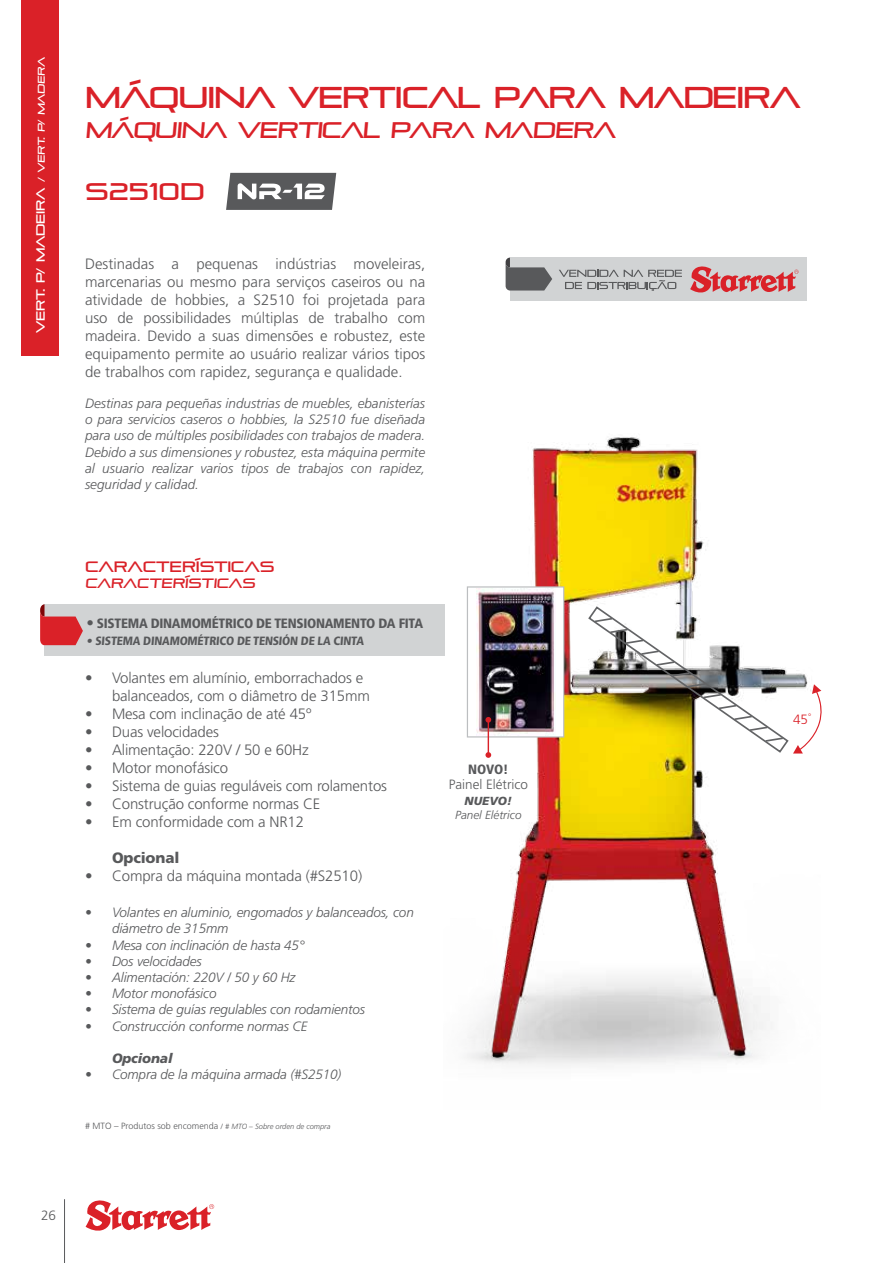
<style>
.page{position:relative;width:893px;height:1263px;background:#fff}
.page>*{position:absolute;margin:0;border:0;box-sizing:border-box;transform-origin:0 0}
.t1{font:30px "Pirulen";letter-spacing:-.04em;color:#da2128}
.t2{font:24px "Pirulen";color:#da2128}
.t3{font:22.5px "Pirulen";color:#da2128}
.t4{font:300 15px/18px "Frutiger LT Std";letter-spacing:-.01em;color:#58595b;text-align:justify}
.t5{font:15px "Pirulen";letter-spacing:-.01em;color:#da2128}
.t6{font:900 15px "Frutiger LT Std";letter-spacing:-.01em;color:#58595b}
.t7{font:italic 300 13.5px/16.2px "Frutiger LT Std";letter-spacing:-.01em;color:#58595b;text-align:justify}
.t8{font:900 condensed 13.5px "Frutiger LT Std";letter-spacing:-.02em;color:#58595b}
.t9{font:300 13.5px "Frutiger LT Std";color:#58595b}
.t10{font:13.5px "Pirulen";color:#da2128}
.t11{font:italic 900 13.5px "Frutiger LT Std";letter-spacing:-.01em;color:#58595b}
.t12{font:300 13.5px "Frutiger LT Std";color:#da2128}
.t13{font:900 condensed 12px "Frutiger LT Std";color:#58595b}
.t14{font:12px "Pirulen";letter-spacing:-.02em;color:#fff}
.t15{font:italic 300 11.7px "Frutiger LT Std";color:#58595b}
.t16{font:italic 900 11.7px "Frutiger LT Std";color:#58595b}
.t17{font:300 9px "Frutiger LT Std";color:#58595b}
.s1{font-size:9.75px}
.s2{font-weight:300;font-stretch:normal;font-size:15px}
.s3{font-weight:300;font-stretch:normal}
.s4{font-size:7.5px}
.s5{font-style:italic;font-size:7.5px}
</style>
<div class="page">
<img style="left:466px;top:437px;width:306px;height:629px">
<div style="left:467px;top:587px;width:97px;height:150px;background:#fff"></div>
<img style="left:476px;top:589px;width:79px;height:146px">
<div style="left:467px;top:586px;width:97px;height:151px;border:1px solid #bcbec0"></div>
<hr style="left:488px;top:720px;width:1px;height:35px;background:#da2128">
<svg style="left:485px;top:717px;width:6px;height:6px"></svg>
<svg style="left:485px;top:752px;width:6px;height:6px"></svg>
<svg style="left:587px;top:605px;width:235px;height:149px"></svg>
<div style="left:45px;top:604px;width:400px;height:52px;background:#d1d3d4"></div>
<svg style="left:40px;top:604px;width:43px;height:41px"></svg>
<svg style="left:226px;top:173px;width:110px;height:37px"></svg>
<div style="left:510px;top:258px;width:297px;height:43px;background:#d1d3d4"></div>
<svg style="left:690px;top:266px;width:109px;height:27px"></svg>
<svg style="left:506px;top:258px;width:46px;height:33px"></svg>
<svg style="left:559px;top:270px;width:123px;height:21px"></svg>
<div style="left:22px;top:0;width:37px;height:356px;background:#da2128"></div>
<hr style="left:64px;top:1199px;width:1px;height:64px;background:#58595b">
<svg style="left:86px;top:1200px;width:128px;height:31px"></svg>
<p class="t14" style="left:33px;top:333px;width:278px;rotate:-90deg">VERT. P/ MADEIRA <span class="s1">/ VERT. P/ MADERA</span></p>
<h1 class="t1" style="left:85px;top:79px;width:717px">MÁQUINA VERTICAL PARA MADEIRA</h1>
<h3 class="t3" style="left:85px;top:116px;width:535px">MÁQUINA VERTICAL PARA MADERA</h3>
<h2 class="t2" style="left:85px;top:176px;width:121px">S2510D</h2>
<p class="t4" style="left:85px;top:255px;width:342px">Destinadas a pequenas indústrias moveleiras, marcenarias ou mesmo para serviços caseiros ou na atividade de hobbies, a S2510 foi projetada para uso de possibilidades múltiplas de trabalho com madeira. Devido a suas dimensões e robustez, este equipamento permite ao usuário realizar vários tipos de trabalhos com rapidez, segurança e qualidade.</p>
<p class="t7" style="left:85px;top:395px;width:342px">Destinas para pequeñas industrias de muebles, ebanisterías o para servicios caseros o hobbies, la S2510 fue diseñada para uso de múltiples posibilidades con trabajos de madera.<br>Debido a sus dimensiones y robustez, esta máquina permite al usuario realizar varios tipos de trabajos con rapidez, seguridad y calidad.</p>
<p class="t5" style="left:85px;top:558px;width:191px">CARACTERÍSTICAS</p>
<p class="t10" style="left:85px;top:575px;width:173px">CARACTERÍSTICAS</p>
<p class="t8" style="left:86px;top:615px;width:338px"><span class="s2">•</span> SISTEMA DINAMOMÉTRICO DE TENSIONAMENTO DA FITA</p>
<p class="t13" style="left:86px;top:633px;width:280px"><span class="s3">•</span> SISTEMA DINAMOMÉTRICO DE TENSIÓN DE LA CINTA</p>
<p class="t4" style="left:112px;top:669px;width:259px;text-indent:-27px">• Volantes em alumínio, emborrachados e balanceados, com o diâmetro de 315mm</p>
<p class="t4" style="left:85px;top:705px;width:228px">• Mesa com inclinação de até 45º</p>
<p class="t4" style="left:85px;top:723px;width:135px">• Duas velocidades</p>
<p class="t4" style="left:85px;top:741px;width:225px">• Alimentação: 220V / 50 e 60Hz</p>
<p class="t4" style="left:85px;top:759px;width:145px">• Motor monofásico</p>
<p class="t4" style="left:85px;top:777px;width:303px">• Sistema de guias reguláveis com rolamentos</p>
<p class="t4" style="left:85px;top:795px;width:237px">• Construção conforme normas CE</p>
<p class="t4" style="left:85px;top:813px;width:221px">• Em conformidade com a NR12</p>
<p class="t6" style="left:112px;top:849px;width:69px">Opcional</p>
<p class="t4" style="left:85px;top:867px;width:279px">• Compra da máquina montada (#S2510)</p>
<p class="t7" style="left:112px;top:905px;width:303px;text-indent:-27px">• Volantes en aluminio, engomados y balanceados, con diámetro de 315mm</p>
<p class="t7" style="left:85px;top:937px;width:221px">• Mesa con inclinación de hasta 45°</p>
<p class="t7" style="left:85px;top:953px;width:118px">• Dos velocidades</p>
<p class="t7" style="left:85px;top:969px;width:212px">• Alimentación: 220V / 50 y 60 Hz</p>
<p class="t7" style="left:85px;top:986px;width:133px">• Motor monofásico</p>
<p class="t7" style="left:85px;top:1002px;width:282px">• Sistema de guías regulables con rodamientos</p>
<p class="t7" style="left:85px;top:1018px;width:224px">• Construcción conforme normas CE</p>
<p class="t11" style="left:112px;top:1050px;width:62px">Opcional</p>
<p class="t7" style="left:85px;top:1067px;width:258px">• Compra de la máquina armada (#S2510)</p>
<p class="t17" style="left:85px;top:1121px;width:247px"># MTO – Produtos sob encomenda <span class="s4">/</span> <span class="s5"># MTO</span> <span class="s4">–</span> <span class="s5">Sobre orden de compra</span></p>
<p class="t8" style="left:468px;top:761px;width:42px">NOVO!</p>
<p class="t9" style="left:449px;top:776px;width:81px">Painel Elétrico</p>
<p class="t16" style="left:465px;top:794px;width:49px">NUEVO!</p>
<p class="t15" style="left:455px;top:808px;width:68px">Panel Elétrico</p>
<p class="t12" style="left:793px;top:712px;width:20px">45<sup>°</sup></p>
<p class="t9" style="left:41px;top:1208px;width:16px">26</p>
</div>
